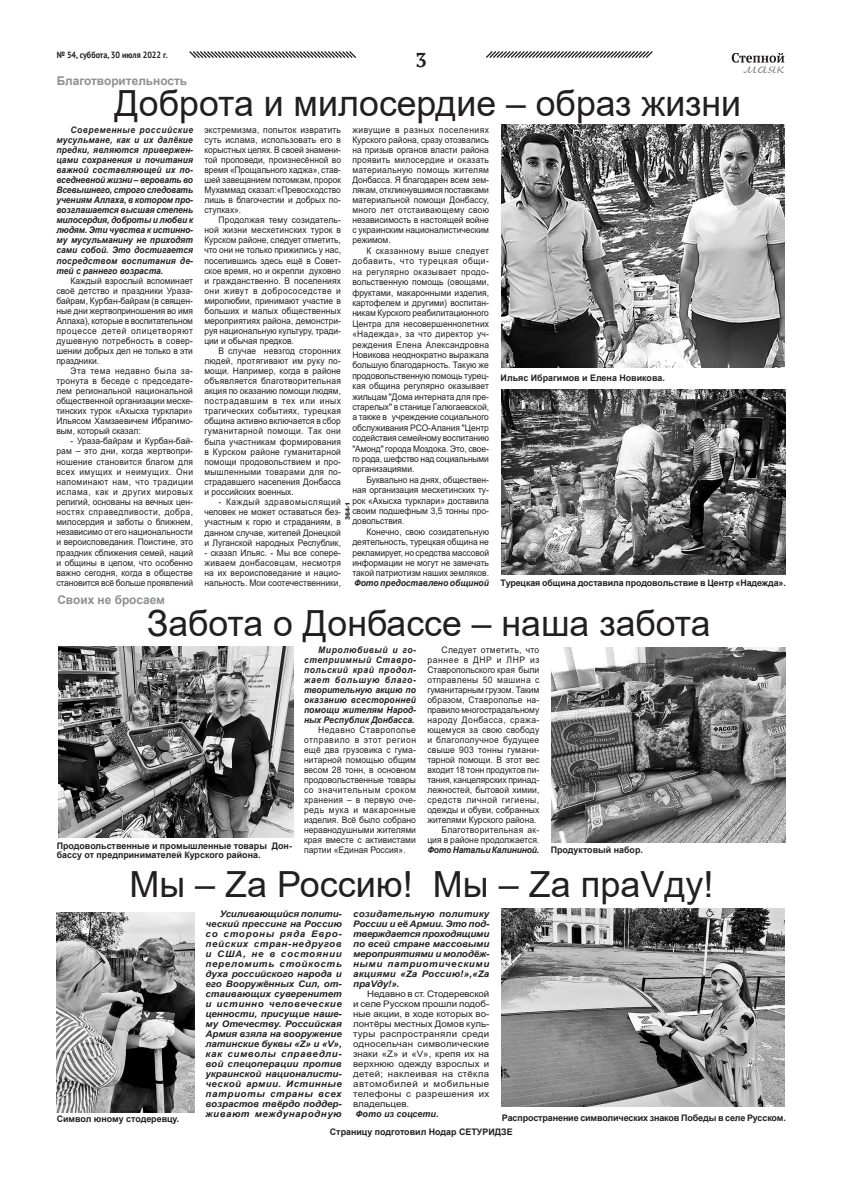
<style>
.page{position:relative;width:842px;height:1191px;background:#fff}
.page>*{position:absolute;margin:0;border:0;box-sizing:border-box;transform-origin:0 0}
.t1{font:36px "Arial";color:#231f20}
.t2{font:700 20px "PT Serif";color:#231f20}
.t3{font:700 12px "Arial";color:#8d8f92}
.t4{font:9px/10.1px "Arial";color:#231f20;text-align:justify;scale:.94 1}
.t5{font:9px/10px "Arial";color:#231f20;text-align:justify;scale:.95 1}
.t6{font:italic 700 9px/10px "Arial";color:#231f20;text-align:justify;scale:1.08 1}
.t7{font:italic 700 9px/10px "Arial";color:#231f20;text-align:justify;scale:.94 1}
.t8{font:700 9px/9px "Arial";color:#231f20}
.t9{font:9px/10px "Arial";color:#231f20;text-align:justify;scale:1.08 1}
.t10{font:italic 700 9px/10px "Arial";color:#231f20;text-align:justify;scale:.95 1}
.t11{font:700 9px "PT Sans";color:#231f20;scale:.9 1}
.t12{font:italic 700 9px "Arial";color:#231f20}
.t13{font:900 6px "Arial";color:#231f20}
</style>
<div class="page">
<svg style="left:189px;top:51px;width:168px;height:7px"></svg>
<svg style="left:486px;top:51px;width:167px;height:7px"></svg>
<svg style="left:732px;top:53px;width:52px;height:20px"></svg>
<img style="left:59px;top:646px;width:235px;height:191px">
<img style="left:501px;top:908px;width:284px;height:198px">
<img style="left:551px;top:647px;width:234px;height:195px">
<img style="left:57px;top:912px;width:137px;height:200px">
<img style="left:502px;top:389px;width:283px;height:185px">
<img style="left:501px;top:124px;width:284px;height:244px">
<p class="t11" style="left:57px;top:49px;width:125px">№ 54, суббота, 30 июля 2022 г.</p>
<p class="t2" style="left:415px;top:46px;width:13px">3</p>
<p class="t3" style="left:57px;top:73px;width:132px">Благотворительность</p>
<p class="t1" style="left:114px;top:79px;width:628px">Доброта и милосердие – образ жизни</p>
<p class="t7" style="left:56px;top:126px;width:147px;text-indent:14px">Современные российские мусульмане, как и их далёкие предки, являются привержен&shy;цами сохранения и почитания важной составляющей их по&shy;вседневной жизни – веровать во Всевышнего, строго следовать учениям Аллаха, в котором про&shy;возглашается высшая степень милосердия, доброты и любви к людям. Эти чувства к истинно&shy;му мусульманину не приходят сами собой. Это достигается посредством воспитания де&shy;тей с раннего возраста.</p>
<p class="t4" style="left:56px;top:275px;width:147px;text-indent:14px">Каждый взрослый вспоминает своё детство и праздники Ураза&shy;байрам, Курбан-байрам (в священ&shy;ные дни жертвоприношения во имя Аллаха), которые в воспитательном процессе детей олицетворяют душевную потребность в совер&shy;шении добрых дел не только в эти праздники.</p>
<p class="t4" style="left:56px;top:365px;width:147px;text-indent:14px">Эта тема недавно была за&shy;тронута в беседе с председате&shy;лем региональной национальной общественной организации месхе&shy;тинских турок «Ахысха турклари» Ильясом Хамзаевичем Ибрагимо&shy;вым, который сказал:</p>
<p class="t4" style="left:56px;top:436px;width:147px;text-indent:14px">- Ураза-байрам и Курбан-бай&shy;рам – это дни, когда жертвопри&shy;ношение становится благом для всех имущих и неимущих. Они напоминают нам, что традиции ислама, как и других мировых религий, основаны на вечных цен&shy;ностях справедливости, добра, милосердия и заботы о ближнем, независимо от его национальности и вероисповедания. Поистине, это праздник сближения семей, наций и общины в целом, что особенно важно сегодня, когда в обществе становится всё больше проявлений</p>
<p class="t4" style="left:204px;top:125px;width:147px">экстремизма, попыток извратить суть ислама, использовать его в корыстных целях. В своей знамени&shy;той проповеди, произнесённой во время «Прощального хаджа», став&shy;шей завещанием потомкам, пророк Мухаммад сказал:«Превосходство лишь в благочестии и добрых по&shy;ступках».</p>
<p class="t4" style="left:204px;top:215px;width:147px;text-indent:14px">Продолжая тему созидатель&shy;ной жизни месхетинских турок в Курском районе, следует отметить, что они не только прижились у нас, поселившись здесь ещё в Совет&shy;ское время, но и окрепли духовно и гражданственно. В поселениях они живут в добрососедстве и миролюбии, принимают участие в больших и малых общественных мероприятиях района, демонстри&shy;руя национальную культуру, тради&shy;ции и обычая предков.</p>
<p class="t4" style="left:204px;top:345px;width:147px;text-indent:14px">В случае невзгод сторонних людей, протягивают им руку по&shy;мощи. Например, когда в районе объявляется благотворительная акция по оказанию помощи людям, пострадавшим в тех или иных трагических событиях, турецкая община активно включается в сбор гуманитарной помощи. Так они была участникам формирования в Курском районе гуманитарной помощи продовольствием и про&shy;мышленными товарами для по&shy;страдавшего населения Донбасса и российских военных.</p>
<p class="t4" style="left:204px;top:497px;width:147px;text-indent:14px">- Каждый здравомыслящий человек не может оставаться без&shy;участным к горю и страданиям, в данном случае, жителей Донецкой и Луганской народных Республик,</p>
<p class="t4" style="left:204px;top:547px;width:147px">- сказал Ильяс. - Мы все сопере&shy;живаем донбасовцам, несмотря на их вероисповедание и нацио&shy;нальность. Мои соотечественники,</p>
<p class="t4" style="left:352px;top:125px;width:147px">живущие в разных поселениях Курского района, сразу отозвались на призыв органов власти района проявить милосердие и оказать материальную помощь жителям Донбасса. Я благодарен всем зем&shy;лякам, откликнувшимся поставками материальной помощи Донбассу, много лет отстаивающему свою независимость в настоящей войне с украинским националистическим режимом.</p>
<p class="t4" style="left:352px;top:245px;width:147px;line-height:10.4px;text-indent:14px">К сказанному выше следует добавить, что турецкая общи&shy;на регулярно оказывает продо&shy;вольственную помощь (овощами, фруктами, макаронными изделия, картофелем и другими) воспитан&shy;никам Курского реабилитационного Центра для несовершеннолетних «Надежда», за что директор уч&shy;реждения Елена Александровна Новикова неоднократно выражала большую благодарность. Такую же продовольственную помощь турец&shy;кая община регулярно оказывает жильцам "Дома интерната для пре&shy;старелых" в станице Галюгаевской, а также в учреждение социального обслуживания РСО-Алания "Центр содействия семейному воспитанию "Амонд" города Моздока. Это, свое&shy;го рода, шефство над социальными организациями.</p>
<p class="t4" style="left:352px;top:474px;width:147px;line-height:10.4px;text-indent:14px">Буквально на днях, обществен&shy;ная организация месхетинских ту&shy;рок «Ахысха турклари» доставила своим подшефным 3,5 тонны про&shy;довольствия.</p>
<p class="t4" style="left:352px;top:526px;width:147px;line-height:10.4px;text-indent:14px">Конечно, свою созидательную деятельность, турецкая община не рекламирует, но средства массовой информации не могут не замечать такой патриотизм наших земляков.</p>
<p class="t10" style="left:354px;top:578px;width:143px">Фото предоставлено общиной</p>
<p class="t8" style="left:501px;top:373px;width:166px">Ильяс Ибрагимов и Елена Новикова.</p>
<p class="t13" style="left:343px;top:519px;width:19px;rotate:-90deg">364-1</p>
<p class="t8" style="left:501px;top:579px;width:287px">Турецкая община доставила продовольствие в Центр «Надежда».</p>
<p class="t3" style="left:57px;top:591px;width:109px">Своих не бросаем</p>
<p class="t1" style="left:147px;top:598px;width:565px">Забота о Донбассе – наша забота</p>
<p class="t10" style="left:304px;top:645px;width:119px;text-indent:14px">Миролюбивый и го&shy;степриимный Ставро&shy;польский край продол&shy;жает большую благо&shy;творительную акцию по оказанию всесторонней помощи жителям Народ&shy;ных Республик Донбасса.</p>
<p class="t5" style="left:304px;top:725px;width:119px;text-indent:14px">Недавно Ставрополье отправило в этот регион ещё два грузовика с гума&shy;нитарной помощью общим весом 28 тонн, в основном продовольственные товары со значительным сроком хранения – в первую оче&shy;редь мука и макаронные изделия. Всё было собрано неравнодушными жителями края вместе с активистами партии «Единая Россия».</p>
<p class="t5" style="left:427px;top:645px;width:119px;text-indent:14px">Следует отметить, что раннее в ДНР и ЛНР из Ставропольского края были отправлены 50 машина с гуманитарным грузом. Таким образом, Ставрополье на&shy;правило многострадальному народу Донбасса, сража&shy;ющемуся за свою свободу и благополучное будущее свыше 903 тонны гумани&shy;тарной помощи. В этот вес входит 18 тонн продуктов пи&shy;тания, канцелярских принад&shy;лежностей, бытовой химии, средств личной гигиены, одежды и обуви, собранных жителями Курского района.</p>
<p class="t5" style="left:427px;top:825px;width:119px;text-align:right">Благотворительная ак&shy;ция в районе продолжается.</p>
<p class="t7" style="left:427px;top:845px;width:121px">Фото Натальи Калининой.</p>
<p class="t1" style="left:129px;top:859px;width:585px">Мы – Zа Россию! Мы – Zа праVду!</p>
<p class="t6" style="left:206px;top:909px;width:128px;text-indent:14px">Усиливающийся полити&shy;ческий прессинг на Россию со стороны ряда Евро&shy;пейских стран-недругов и США, не в состоянии переломить стойкость духа российского народа и его Вооружённых Сил, от&shy;стаивающих суверенитет и истинно человеческие ценности, присущие наше&shy;му Отечеству. Российская Армия взяла на вооружение латинские буквы «Z» и «V», как символы справедли&shy;вой спецоперации против украинской националисти&shy;ческой армии. Истинные патриоты страны всех возрастов твёрдо поддер&shy;живают международную</p>
<p class="t6" style="left:353px;top:909px;width:128px">созидательную политику России и её Армии. Это под&shy;тверждается проходящими по всей стране массовыми мероприятиями и молодёж&shy;ными патриотическими акциями «Zа Россию!»,«Zа праVду!».</p>
<p class="t8" style="left:57px;top:841px;width:237px">Продовольственные и промышленные товары Дон&shy;бассу от предпринимателей Курского района.</p>
<p class="t8" style="left:551px;top:846px;width:94px">Продуктовый набор.</p>
<p class="t9" style="left:353px;top:989px;width:128px;text-indent:14px">Недавно в ст. Стодеревской и селе Русском прошли подоб&shy;ные акции, в ходе которых во&shy;лонтёры местных Домов куль&shy;туры распространяли среди односельчан символические знаки «Z» и «V», крепя их на верхнюю одежду взрослых и детей; наклеивая на стёкла автомобилей и мобильные телефоны с разрешения их владельцев.</p>
<p class="t12" style="left:356px;top:1108px;width:84px">Фото из соцсети.</p>
<p class="t8" style="left:502px;top:1113px;width:285px">Распространение символических знаков Победы в селе Русском.</p>
<p class="t8" style="left:57px;top:1114px;width:124px">Символ юному стодеревцу.</p>
<p class="t8" style="left:330px;top:1127px;width:184px">Страницу подготовил Нодар СЕТУРИДЗЕ</p>
</div>
